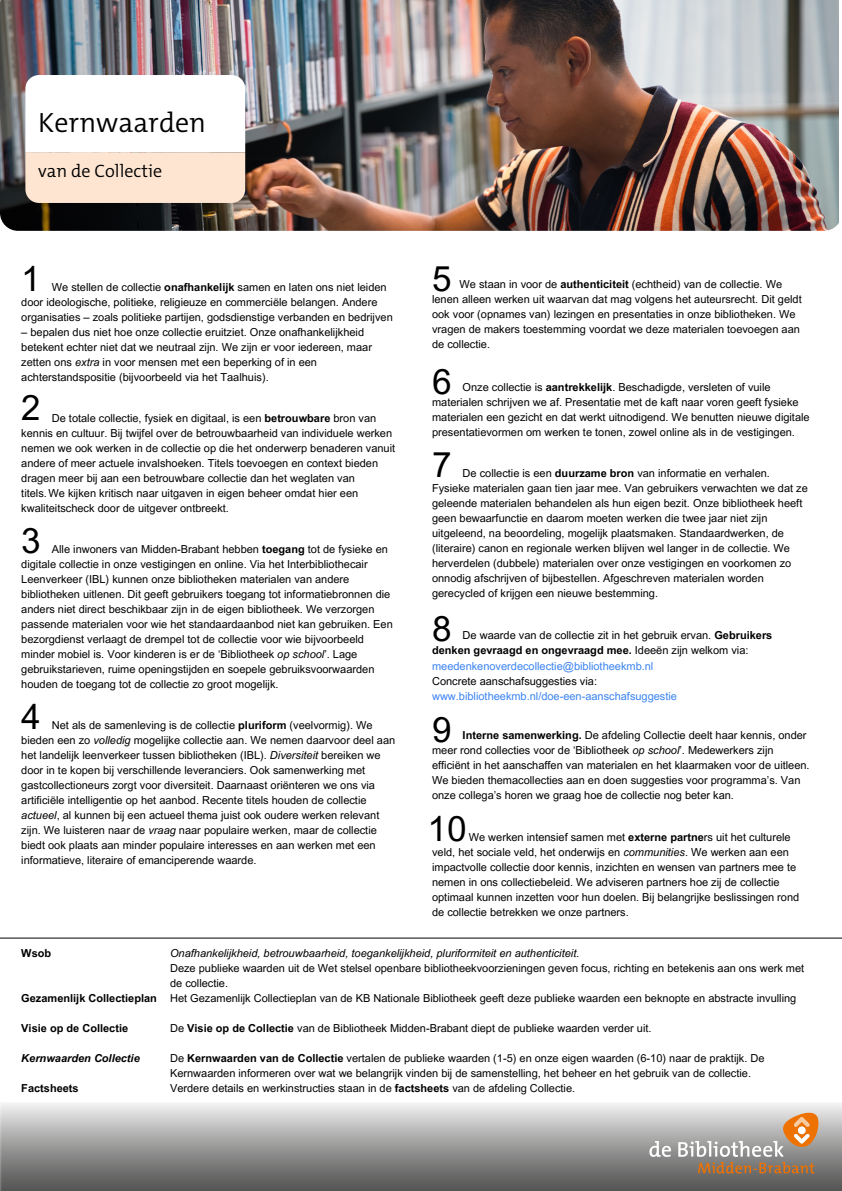
<style>
.page{position:relative;width:842px;height:1191px;background:#fff}
.page>*{position:absolute;margin:0;border:0;box-sizing:border-box;transform-origin:0 0}
.t1{font:35px "Arial MT Pro";color:#000}
.t2{font:300 28px "The Mix C5 s";color:#000}
.t3{font:300 18px "The Mix C5 s";color:#000}
.t4{font:11px/15px "Arial MT Pro";color:#000}
.t5{font:11px "Arial MT Pro";color:#3a83f1}
.t6{font:italic 11px "Arial MT Pro";color:#000}
.t7{font:700 11px "Arial MT Pro";color:#000}
.t8{font:italic 700 11px "Arial MT Pro";color:#000}
.s1{font-weight:700}
.s2{font-style:italic}
</style>
<div class="page">
<img style="left:0;top:1103px;width:842px;height:87px">
<img style="left:0;top:0;width:839px;height:231px">
<svg style="left:25px;top:75px;width:220px;height:128px"></svg>
<svg style="left:649px;top:1140px;width:22px;height:17px"></svg>
<svg style="left:678px;top:1112px;width:140px;height:61px;background:#b5a596"></svg>
<div style="left:798px;top:1126px;width:8px;height:7px;background:#fff;border-radius:50%"></div>
<hr style="left:0;top:937px;width:842px;height:1px;background:#000">
<p class="t2" style="left:38px;top:111px;width:169px">Kernwaarden</p>
<p class="t3" style="left:38px;top:164px;width:125px">van de Collectie</p>
<h1 class="t1" style="left:21px;top:266px;width:21px">1</h1>
<h2 class="t4" style="left:21px;top:281px;width:373px;text-indent:31px">We stellen de collectie <span class="s1">onafhankelijk</span> samen en laten ons niet leiden door ideologische, politieke, religieuze en commerciële belangen. Andere organisaties – zoals politieke partijen, godsdienstige verbanden en bedrijven</h2>
<h2 class="t4" style="left:21px;top:326px;width:352px">– bepalen dus niet hoe onze collectie eruitziet. Onze onafhankelijkheid betekent echter niet dat we neutraal zijn. We zijn er voor iedereen, maar zetten ons <span class="s2">extra</span> in voor mensen met een beperking of in een achterstandspositie (bijvoorbeeld via het Taalhuis).</h2>
<p class="t4" style="left:21px;top:412px;width:375px;text-indent:31px">De totale collectie, fysiek en digitaal, is een <span class="s1">betrouwbare</span> bron van kennis en cultuur. Bij twijfel over de betrouwbaarheid van individuele werken nemen we ook werken in de collectie op die het onderwerp benaderen vanuit andere of meer actuele invalshoeken. Titels toevoegen en context bieden dragen meer bij aan een betrouwbare collectie dan het weglaten van titels.We kijken kritisch naar uitgaven in eigen beheer omdat hier een kwaliteitscheck door de uitgever ontbreekt.</p>
<p class="t4" style="left:21px;top:543px;width:373px;text-indent:31px">Alle inwoners van Midden-Brabant hebben <span class="s1">toegang</span> tot de fysieke en digitale collectie in onze vestigingen en online. Via het Interbibliothecair Leenverkeer (IBL) kunnen onze bibliotheken materialen van andere bibliotheken uitlenen. Dit geeft gebruikers toegang tot informatiebronnen die anders niet direct beschikbaar zijn in de eigen bibliotheek. We verzorgen passende materialen voor wie het standaardaanbod niet kan gebruiken. Een bezorgdienst verlaagt de drempel tot de collectie voor wie bijvoorbeeld minder mobiel is. Voor kinderen is er de ‘Bibliotheek <span class="s2">op school</span>’. Lage gebruikstarieven, ruime openingstijden en soepele gebruiksvoorwaarden houden de toegang tot de collectie zo groot mogelijk.</p>
<p class="t1" style="left:21px;top:395px;width:21px">2</p>
<p class="t1" style="left:21px;top:527px;width:21px">3</p>
<p class="t1" style="left:432px;top:266px;width:21px">5</p>
<p class="t4" style="left:432px;top:278px;width:371px;text-indent:28px">We staan in voor de <span class="s1">authenticiteit</span> (echtheid) van de collectie. We lenen alleen werken uit waarvan dat mag volgens het auteursrecht. Dit geldt ook voor (opnames van) lezingen en presentaties in onze bibliotheken. We vragen de makers toestemming voordat we deze materialen toevoegen aan de collectie.</p>
<p class="t4" style="left:432px;top:381px;width:379px;text-indent:31px">Onze collectie is <span class="s1">aantrekkelijk</span>. Beschadigde, versleten of vuile materialen schrijven we af. Presentatie met de kaft naar voren geeft fysieke materialen een gezicht en dat werkt uitnodigend. We benutten nieuwe digitale presentatievormen om werken te tonen, zowel online als in de vestigingen.</p>
<p class="t4" style="left:432px;top:466px;width:377px;text-indent:31px">De collectie is een <span class="s1">duurzame bron</span> van informatie en verhalen.<br>Fysieke materialen gaan tien jaar mee. Van gebruikers verwachten we dat ze geleende materialen behandelen als hun eigen bezit. Onze bibliotheek heeft geen bewaarfunctie en daarom moeten werken die twee jaar niet zijn uitgeleend, na beoordeling, mogelijk plaatsmaken. Standaardwerken, de (literaire) canon en regionale werken blijven wel langer in de collectie. We herverdelen (dubbele) materialen over onze vestigingen en voorkomen zo onnodig afschrijven of bijbestellen. Afgeschreven materialen worden gerecycled of krijgen een nieuwe bestemming.</p>
<p class="t4" style="left:432px;top:629px;width:342px;text-indent:31px">De waarde van de collectie zit in het gebruik ervan. <span class="s1">Gebruikers denken gevraagd en ongevraagd mee.</span> Ideeën zijn welkom via:</p>
<p class="t5" style="left:432px;top:661px;width:223px">meedenkenoverdecollectie@bibliotheekmb.nl</p>
<p class="t4" style="left:432px;top:674px;width:166px">Concrete aanschafsuggesties via:</p>
<p class="t5" style="left:432px;top:691px;width:246px">www.bibliotheekmb.nl/doe-een-aanschafsuggestie</p>
<p class="t1" style="left:432px;top:369px;width:21px">6</p>
<p class="t1" style="left:432px;top:451px;width:21px">7</p>
<p class="t1" style="left:432px;top:615px;width:21px">8</p>
<p class="t1" style="left:21px;top:704px;width:21px">4</p>
<p class="t1" style="left:432px;top:716px;width:21px">9</p>
<p class="t4" style="left:21px;top:719px;width:375px;text-indent:31px">Net als de samenleving is de collectie <span class="s1">pluriform</span> (veelvormig). We bieden een zo <span class="s2">volledig</span> mogelijke collectie aan. We nemen daarvoor deel aan het landelijk leenverkeer tussen bibliotheken (IBL). <span class="s2">Diversiteit</span> bereiken we door in te kopen bij verschillende leveranciers. Ook samenwerking met gastcollectioneurs zorgt voor diversiteit. Daarnaast oriënteren we ons via artificiële intelligentie op het aanbod. Recente titels houden de collectie <span class="s2">actueel</span>, al kunnen bij een actueel thema juist ook oudere werken relevant zijn. We luisteren naar de <span class="s2">vraag</span> naar populaire werken, maar de collectie biedt ook plaats aan minder populaire interesses en aan werken met een informatieve, literaire of emanciperende waarde.</p>
<p class="t4" style="left:432px;top:729px;width:379px;text-indent:31px"><span class="s1">Interne samenwerking.</span> De afdeling Collectie deelt haar kennis, onder meer rond collecties voor de ‘Bibliotheek <span class="s2">op school</span>’. Medewerkers zijn efficiënt in het aanschaffen van materialen en het klaarmaken voor de uitleen.<br>We bieden themacollecties aan en doen suggesties voor programma’s. Van onze collega’s horen we graag hoe de collectie nog beter kan.</p>
<p class="t1" style="left:428px;top:815px;width:40px">10</p>
<p class="t4" style="left:432px;top:830px;width:369px;text-indent:37px">We werken intensief samen met <span class="s1">externe partne</span>rs uit het culturele veld, het sociale veld, het onderwijs en <span class="s2">communities</span>. We werken aan een impactvolle collectie door kennis, inzichten en wensen van partners mee te nemen in ons collectiebeleid. We adviseren partners hoe zij de collectie optimaal kunnen inzetten voor hun doelen. Bij belangrijke beslissingen rond de collectie betrekken we onze partners.</p>
<p class="t7" style="left:21px;top:948px;width:31px">Wsob</p>
<p class="t7" style="left:21px;top:993px;width:137px">Gezamenlijk Collectieplan</p>
<p class="t7" style="left:21px;top:1023px;width:108px">Visie op de Collectie</p>
<p class="t8" style="left:21px;top:1053px;width:120px">Kernwaarden Collectie</p>
<p class="t7" style="left:21px;top:1083px;width:59px">Factsheets</p>
<h3 class="t6" style="left:170px;top:948px;width:411px">Onafhankelijkheid, betrouwbaarheid, toegankelijkheid, pluriformiteit en authenticiteit.</h3>
<h3 class="t4" style="left:170px;top:961px;width:636px">Deze publieke waarden uit de Wet stelsel openbare bibliotheekvoorzieningen geven focus, richting en betekenis aan ons werk met de collectie.</h3>
<h3 class="t4" style="left:170px;top:991px;width:628px">Het Gezamenlijk Collectieplan van de KB Nationale Bibliotheek geeft deze publieke waarden een beknopte en abstracte invulling</h3>
<h3 class="t4" style="left:170px;top:1021px;width:483px">De <span class="s1">Visie op de Collectie</span> van de Bibliotheek Midden-Brabant diept de publieke waarden verder uit.</h3>
<h3 class="t4" style="left:170px;top:1051px;width:596px">De <span class="s1">Kernwaarden van de Collectie</span> vertalen de publieke waarden (1-5) en onze eigen waarden (6-10) naar de praktijk. De<br>Kernwaarden informeren over wat we belangrijk vinden bij de samenstelling, het beheer en het gebruik van de collectie.</h3>
<p class="t4" style="left:170px;top:1081px;width:407px">Verdere details en werkinstructies staan in de <span class="s1">factsheets</span> van de afdeling Collectie.</p>
</div>
